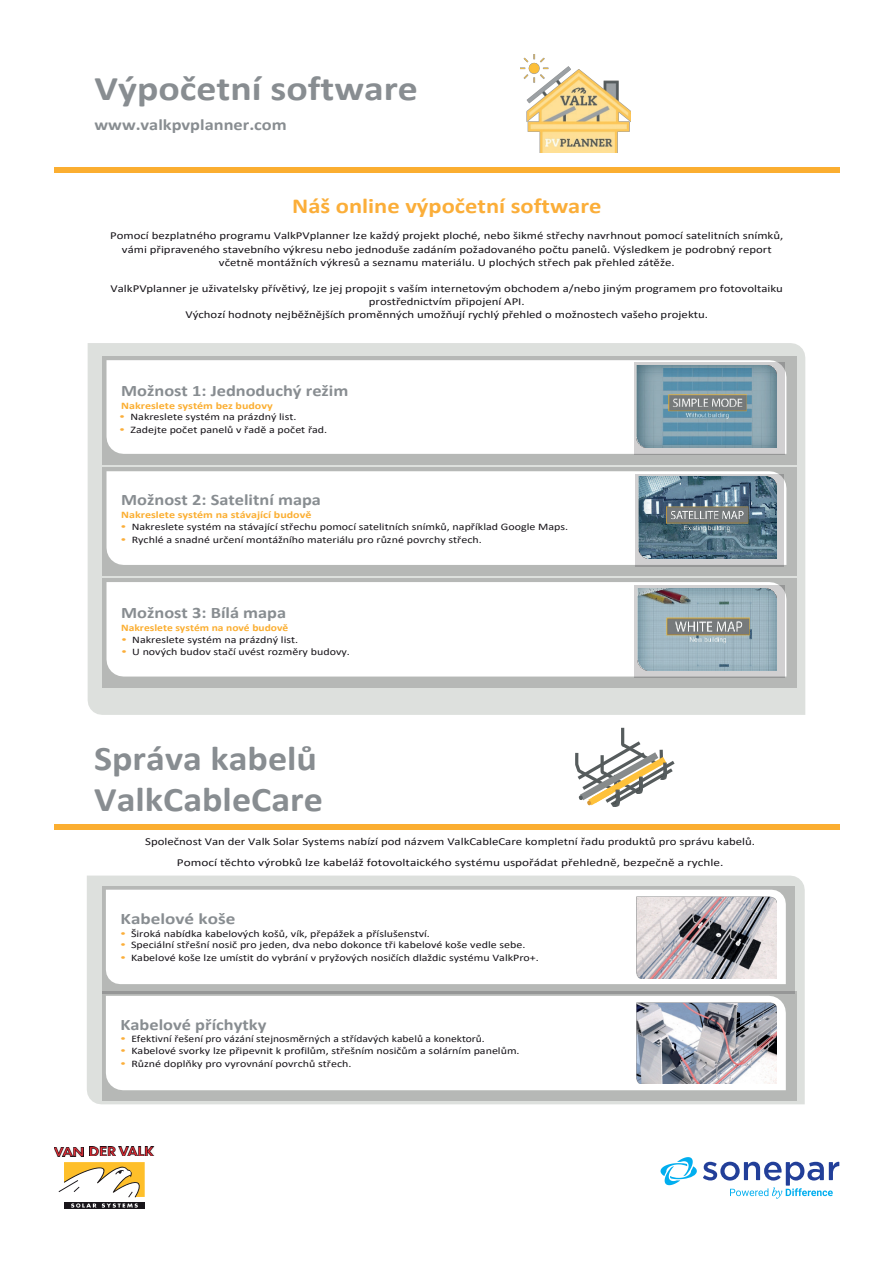
<style>
.page{position:relative;width:893px;height:1263px;background:#fff}
.page>*{position:absolute;margin:0;border:0;box-sizing:border-box;transform-origin:0 0}
.t1{font:700 34.65px/41.5px "Calibri";color:#888d91;scale:1.1 1}
.t2{font:700 34.65px "Calibri";color:#888d91;scale:1.15 1}
.t3{font:700 21.3px "Calibri";color:#fbae39;scale:1.15 1}
.t4{font:700 16.05px "Calibri";color:#888d91;scale:1.15 1}
.t5{font:700 16.05px "Calibri";color:#888d91;scale:1.2 1}
.t6{font:10.65px/13.4px "Calibri";color:#171419;text-align:center;scale:1.2 1}
.t7{font:10.05px "Calibri";color:#171419;scale:1.2 1}
.t8{font:10.05px "Calibri";color:#171419;scale:1.15 1}
.t9{font:700 10.05px "Calibri";color:#fbae31;scale:1.2 1}
.t10{font:700 10.05px "Calibri";color:#fbae31;scale:1.15 1}
.s1{font-family:"Times New Roman";font-size:10.65px;color:#fbae3a}
</style>
<div class="page">
<div style="left:88px;top:343px;width:717px;height:372px;background:#dde0dd"></div>
<div style="left:102px;top:356px;width:695px;height:108px;background:#b6b8b6"></div>
<div style="left:107px;top:360px;width:679px;height:94px;background:#fff"></div>
<div style="left:634px;top:363px;width:150px;height:92px;background:#d1d0d1"></div>
<img style="left:637px;top:365px;width:140px;height:83px">
<div style="left:102px;top:467px;width:695px;height:109px;background:#b6b8b6"></div>
<div style="left:107px;top:471px;width:679px;height:94px;background:#fff"></div>
<div style="left:635px;top:474px;width:149px;height:92px;background:#d1d0d1"></div>
<img style="left:638px;top:476px;width:139px;height:83px">
<div style="left:102px;top:578px;width:695px;height:109px;background:#171419;opacity:.2"></div>
<svg style="left:107px;top:582px;width:679px;height:94px"></svg>
<div style="left:634px;top:585px;width:150px;height:93px;background:#171419;opacity:.2"></div>
<img style="left:637px;top:588px;width:140px;height:82px">
<svg style="left:87px;top:875px;width:718px;height:229px;background:#dde0dd"></svg>
<div style="left:102px;top:886px;width:693px;height:107px;background:#171419;opacity:.2"></div>
<svg style="left:106px;top:890px;width:680px;height:94px"></svg>
<img style="left:636px;top:897px;width:140px;height:82px">
<div style="left:102px;top:992px;width:694px;height:109px;background:#171419;opacity:.2"></div>
<svg style="left:106px;top:996px;width:680px;height:94px"></svg>
<img style="left:636px;top:1002px;width:140px;height:82px">
<img style="left:521px;top:54px;width:109px;height:98px">
<div style="left:54px;top:167px;width:785px;height:5px;background:#fbae31"></div>
<div style="left:54px;top:824px;width:785px;height:5px;background:#fbae31"></div>
<svg style="left:575px;top:727px;width:100px;height:80px"></svg>
<img style="left:612px;top:788px;width:7px;height:18px">
<svg style="left:660px;top:1157px;width:37px;height:28px"></svg>
<svg style="left:703px;top:1162px;width:136px;height:37px"></svg>
<svg style="left:64px;top:1202px;width:81px;height:7px"></svg>
<svg style="left:71px;top:1203px;width:67px;height:4px"></svg>
<img style="left:54px;top:1147px;width:30px;height:9px">
<img style="left:90px;top:1147px;width:26px;height:9px">
<img style="left:119px;top:1147px;width:35px;height:9px">
<svg style="left:59px;top:1162px;width:86px;height:35px"></svg>
<h1 class="t2" style="left:95px;top:64px;width:283px">Výpočetní software</h1>
<h3 class="t4" style="left:95px;top:113px;width:169px">www.valkpvplanner.com</h3>
<h2 class="t3" style="left:292px;top:191px;width:270px">Náš online výpočetní software</h2>
<p class="t6" style="left:110px;top:229px;width:562px">Pomocí bezplatného programu ValkPVplanner lze každý projekt ploché, nebo šikmé střechy navrhnout pomocí satelitních snímků, vámi připraveného stavebního výkresu nebo jednoduše zadáním požadovaného počtu panelů. Výsledkem je podrobný report včetně montážních výkresů a seznamu materiálu. U plochých střech pak přehled zátěže.</p>
<p class="t6" style="left:111px;top:282px;width:562px;line-height:12.8px">ValkPVplanner je uživatelsky přívětivý, lze jej propojit s vaším internetovým obchodem a/nebo jiným programem pro fotovoltaiku prostřednictvím připojení API.<br>Výchozí hodnoty nejběžnějších proměnných umožňují rychlý přehled o možnostech vašeho projektu.</p>
<h3 class="t4" style="left:121px;top:379px;width:199px">Možnost 1: Jednoduchý režim</h3>
<p class="t9" style="left:121px;top:398px;width:128px">Nakreslete systém bez budovy</p>
<p class="t7" style="left:120px;top:410px;width:149px"><span class="s1">•</span> Nakreslete systém na prázdný list.</p>
<p class="t7" style="left:120px;top:422px;width:175px"><span class="s1">•</span> Zadejte počet panelů v řadě a počet řad.</p>
<h3 class="t4" style="left:121px;top:488px;width:175px">Možnost 2: Satelitní mapa</h3>
<p class="t9" style="left:121px;top:507px;width:160px">Nakreslete systém na stávající budově</p>
<p class="t7" style="left:121px;top:520px;width:374px"><span class="s1">•</span> Nakreslete systém na stávající střechu pomocí satelitních snímků, například Google Maps.</p>
<p class="t7" style="left:121px;top:532px;width:302px"><span class="s1">•</span> Rychlé a snadné určení montážního materiálu pro různé povrchy střech.</p>
<h3 class="t4" style="left:121px;top:601px;width:145px">Možnost 3: Bílá mapa</h3>
<p class="t10" style="left:121px;top:620px;width:147px">Nakreslete systém na nové budově</p>
<p class="t7" style="left:121px;top:632px;width:149px"><span class="s1">•</span> Nakreslete systém na prázdný list.</p>
<p class="t7" style="left:121px;top:644px;width:192px"><span class="s1">•</span> U nových budov stačí uvést rozměry budovy.</p>
<h1 class="t1" style="left:94px;top:737px;width:209px">Správa kabelů<br>ValkCableCare</h1>
<p class="t6" style="left:145px;top:831px;width:510px;line-height:20.9px">Společnost Van der Valk Solar Systems nabízí pod názvem ValkCableCare kompletní řadu produktů pro správu kabelů.<br>Pomocí těchto výrobků lze kabeláž fotovoltaického systému uspořádat přehledně, bezpečně a rychle.</p>
<h3 class="t5" style="left:121px;top:907px;width:97px">Kabelové koše</h3>
<p class="t7" style="left:121px;top:926px;width:259px"><span class="s1">•</span> Široká nabídka kabelových košů, vík, přepážek a příslušenství.</p>
<p class="t7" style="left:121px;top:938px;width:339px"><span class="s1">•</span> Speciální střešní nosič pro jeden, dva nebo dokonce tři kabelové koše vedle sebe.</p>
<p class="t7" style="left:121px;top:950px;width:350px"><span class="s1">•</span> Kabelové koše lze umístit do vybrání v pryžových nosičích dlaždic systému ValkPro+.</p>
<h3 class="t4" style="left:121px;top:1013px;width:128px">Kabelové příchytky</h3>
<p class="t8" style="left:121px;top:1032px;width:318px"><span class="s1">•</span> Efektivní řešení pro vázání stejnosměrných a střídavých kabelů a konektorů.</p>
<p class="t7" style="left:121px;top:1044px;width:334px"><span class="s1">•</span> Kabelové svorky lze připevnit k profilům, střešním nosičům a solárním panelům.</p>
<p class="t7" style="left:121px;top:1056px;width:194px"><span class="s1">•</span> Různé doplňky pro vyrovnání povrchů střech.</p>
</div>
